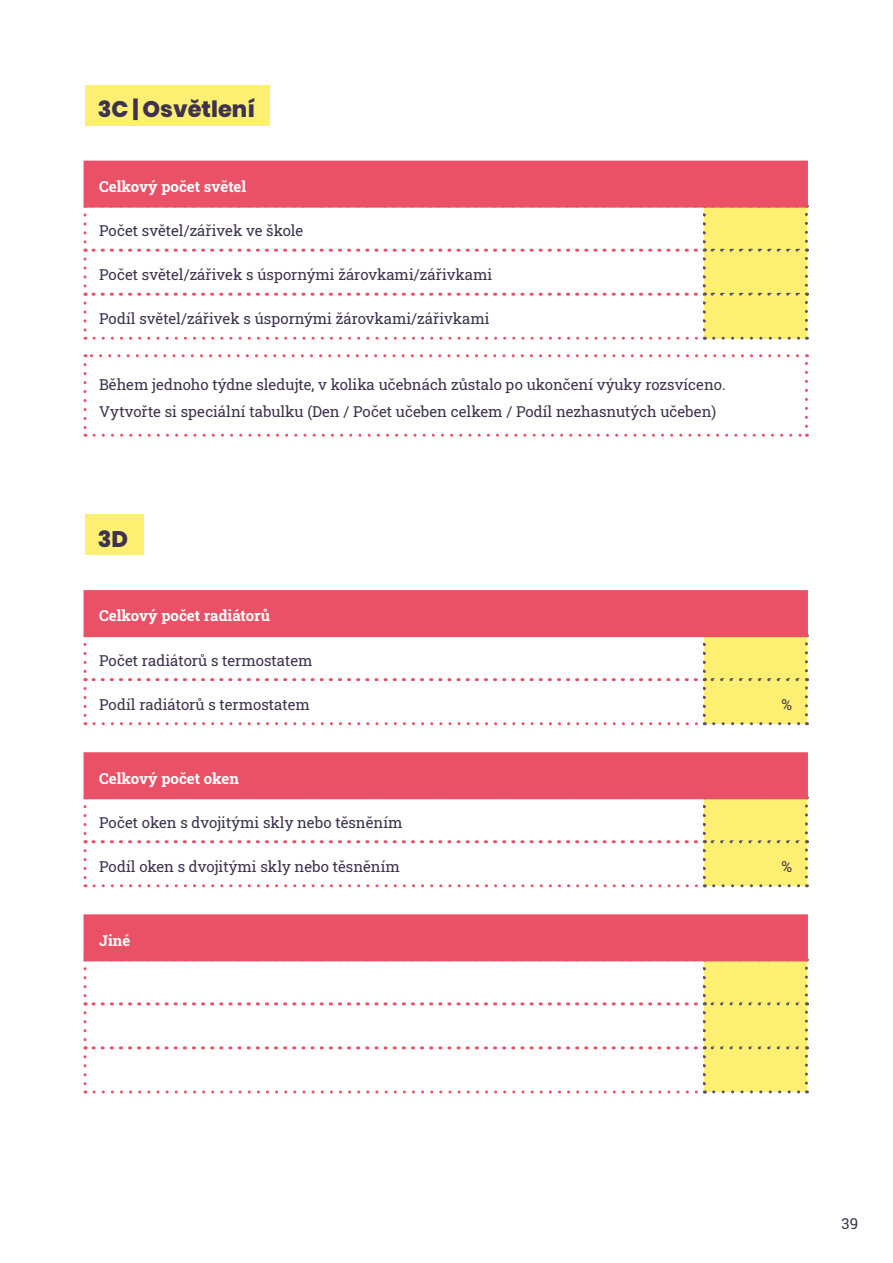
<style>
.page{position:relative;width:893px;height:1263px;background:#fff}
.page>*{position:absolute;margin:0;border:0;box-sizing:border-box;transform-origin:0 0}
.t1{font:800 22.5px "Poppins";color:#3e324e}
.t2{font:15px/27px "Roboto Slab";color:#3e324e}
.t3{font:700 15px "Roboto Slab";color:#fff}
</style>
<div class="page">
<div style="left:85px;top:85px;width:185px;height:41px;background:#fdef71"></div>
<div style="left:85px;top:162px;width:721px;height:44px;background:#ea5166"></div>
<div style="left:84px;top:161px;width:724px;height:47px;border:3px solid #ea5166"></div>
<svg style="left:84px;top:365px;width:3px;height:72px"></svg>
<svg style="left:94px;top:434px;width:713px;height:3px"></svg>
<svg style="left:805px;top:354px;width:3px;height:72px"></svg>
<svg style="left:85px;top:354px;width:712px;height:3px"></svg>
<svg style="left:84px;top:205px;width:724px;height:135px"></svg>
<div style="left:85px;top:514px;width:58px;height:41px;background:#fdef71"></div>
<div style="left:85px;top:592px;width:721px;height:44px;background:#ea5166"></div>
<div style="left:84px;top:590px;width:724px;height:47px;border:3px solid #ea5166"></div>
<svg style="left:84px;top:634px;width:724px;height:91px"></svg>
<div style="left:85px;top:754px;width:721px;height:44px;background:#ea5166"></div>
<div style="left:84px;top:752px;width:724px;height:47px;border:3px solid #ea5166"></div>
<svg style="left:84px;top:796px;width:724px;height:91px"></svg>
<div style="left:85px;top:916px;width:721px;height:44px;background:#ea5166"></div>
<div style="left:84px;top:914px;width:724px;height:47px;border:3px solid #ea5166"></div>
<svg style="left:84px;top:958px;width:724px;height:135px"></svg>
<h1 class="t1" style="left:98px;top:96px;width:159px">3C | Osvětlení</h1>
<p class="t3" style="left:99px;top:176px;width:149px">Celkový počet světel</p>
<p class="t2" style="left:99px;top:217px;width:205px">Počet světel/zářivek ve škole</p>
<p class="t2" style="left:99px;top:261px;width:394px">Počet světel/zářivek s úspornými žárovkami/zářivkami</p>
<p class="t2" style="left:99px;top:305px;width:392px">Podíl světel/zářivek s úspornými žárovkami/zářivkami</p>
<p class="t2" style="left:99px;top:370px;width:628px">Během jednoho týdne sledujte, v kolika učebnách zůstalo po ukončení výuky rozsvíceno.<br>Vytvořte si speciální tabulku (Den / Počet učeben celkem / Podíl nezhasnutých učeben)</p>
<h1 class="t1" style="left:98px;top:526px;width:32px">3D</h1>
<p class="t3" style="left:99px;top:606px;width:172px">Celkový počet radiátorů</p>
<p class="t2" style="left:99px;top:646px;width:215px">Počet radiátorů s termostatem</p>
<p class="t2" style="left:99px;top:690px;width:212px">Podíl radiátorů s termostatem</p>
<p class="t2" style="left:781px;top:690px;width:12px">%</p>
<p class="t3" style="left:99px;top:768px;width:141px">Celkový počet oken</p>
<p class="t2" style="left:99px;top:808px;width:305px">Počet oken s dvojitými skly nebo těsněním</p>
<p class="t2" style="left:99px;top:852px;width:302px">Podíl oken s dvojitými skly nebo těsněním</p>
<p class="t2" style="left:781px;top:852px;width:12px">%</p>
<p class="t3" style="left:99px;top:930px;width:33px">Jiné</p>
<p class="t2" style="left:841px;top:1210px;width:18px">39</p>
</div>
